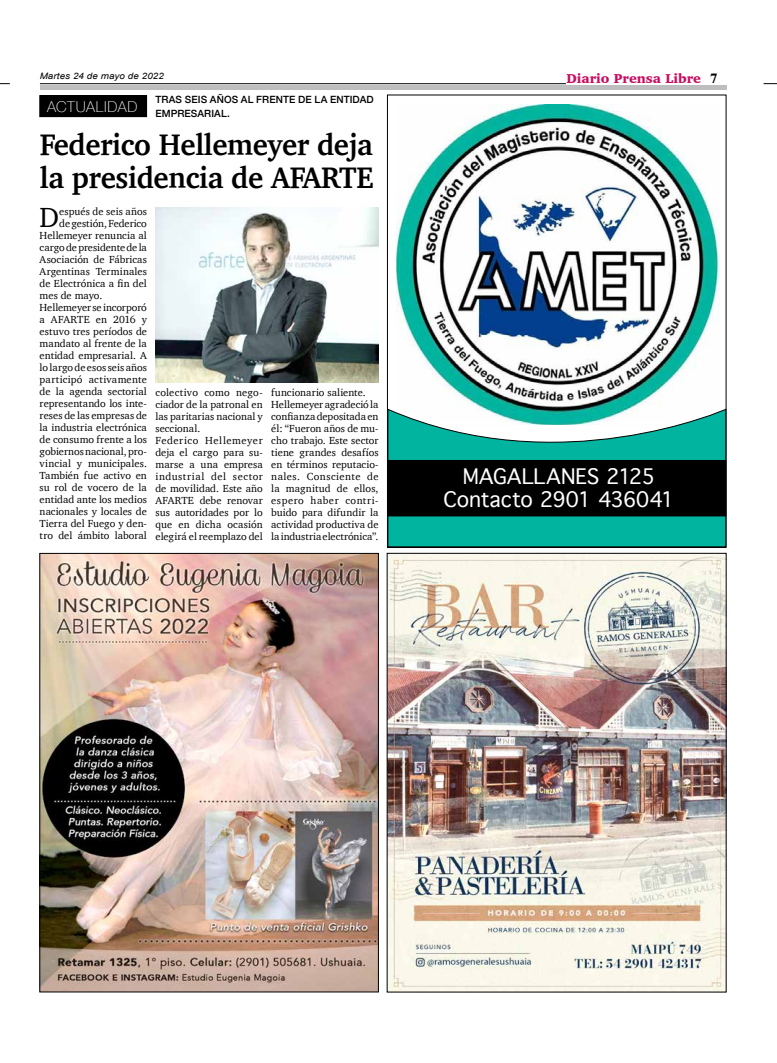
<style>
.page{position:relative;width:777px;height:1063px;background:#fff}
.page>*{position:absolute;margin:0;border:0;box-sizing:border-box;transform-origin:0 0}
.t1{font:700 30.4px/33.7px "Charter";letter-spacing:-.01em;color:#000;scale:.95 1}
.t2{font:28.4px "Charter";color:#000}
.t3{font:20.5px/23.4px "Geneva";letter-spacing:-.015em;color:#fff;text-align:center}
.t4{font:100 15px "Helvetica Neue";letter-spacing:.055em;color:#fff}
.t5{font:900 13.2px "Charter";color:#c80c5f}
.t6{font:10.5px/12px "Charter";letter-spacing:.005em;color:#000}
.t7{font:10.5px "Charter";letter-spacing:.025em;color:#000}
.t8{font:500 10px/14px "Helvetica Neue";letter-spacing:.01em;color:#000}
.t9{font:italic 8.8px "Arial";letter-spacing:.01em;color:#000;scale:1.11 1}
.s1{font-family:"Times";font-weight:700;font-size:14px;color:#000}
</style>
<div class="page">
<hr style="left:40px;top:83px;width:526px;height:1px;background:#000">
<hr style="left:40px;top:85px;width:686px;height:4px;background:#bcbec0">
<svg style="left:763px;top:83px;width:14px;height:1px"></svg>
<img style="left:42px;top:555px;width:334px;height:435px">
<div style="left:40px;top:553px;width:338px;height:439px;border:1px solid #000"></div>
<img style="left:389px;top:555px;width:335px;height:435px">
<img style="left:397px;top:104px;width:323px;height:305px">
<svg style="left:387px;top:409px;width:339px;height:138px"></svg>
<div style="left:388px;top:460px;width:338px;height:56px;background:#000"></div>
<div style="left:40px;top:96px;width:107px;height:21px;background:#000"></div>
<div style="left:40px;top:95px;width:107px;height:22px;border:1px solid #000"></div>
<img style="left:155px;top:207px;width:223px;height:176px">
<p class="t9" style="left:40px;top:70px;width:113px">Martes 24 de mayo de 2022</p>
<p class="t5" style="left:566px;top:71px;width:153px">Diario Prensa Libre <span class="s1">7</span></p>
<h3 class="t4" style="left:47px;top:95px;width:92px">ACTUALIDAD</h3>
<p class="t8" style="left:155px;top:92px;width:220px">TRAS SEIS AÑOS AL FRENTE DE LA ENTIDAD<br>EMPRESARIAL.</p>
<h1 class="t1" style="left:40px;top:127px;width:353px">Federico Hellemeyer deja la presidencia de AFARTE</h1>
<h2 class="t2" style="left:40px;top:193px;width:21px">D</h2>
<p class="t6" style="left:59px;top:205px;width:89px">espués de seis años</p>
<p class="t6" style="left:59px;top:217px;width:89px">de gestión, Federico</p>
<p class="t6" style="left:40px;top:229px;width:109px">Hellemeyer renuncia al</p>
<p class="t6" style="left:40px;top:241px;width:109px">cargo de presidente de la</p>
<p class="t6" style="left:40px;top:253px;width:109px">Asociación de Fábricas</p>
<p class="t6" style="left:40px;top:265px;width:109px">Argentinas Terminales</p>
<p class="t6" style="left:40px;top:277px;width:109px">de Electrónica a fin del</p>
<p class="t6" style="left:40px;top:289px;width:64px">mes de mayo.</p>
<p class="t6" style="left:40px;top:301px;width:109px">Hellemeyer se incorporó</p>
<p class="t6" style="left:40px;top:313px;width:109px">a AFARTE en 2016 y</p>
<p class="t6" style="left:40px;top:325px;width:109px">estuvo tres períodos de</p>
<p class="t6" style="left:40px;top:337px;width:109px">mandato al frente de la</p>
<p class="t6" style="left:40px;top:349px;width:109px">entidad empresarial. A</p>
<p class="t6" style="left:40px;top:361px;width:109px">lo largo de esos seis años</p>
<p class="t7" style="left:40px;top:371px;width:109px">participó activamente</p>
<p class="t6" style="left:40px;top:385px;width:109px">de la agenda sectorial</p>
<p class="t6" style="left:40px;top:397px;width:109px">representando los inte-</p>
<p class="t6" style="left:40px;top:409px;width:109px">reses de las empresas de</p>
<p class="t6" style="left:40px;top:421px;width:109px">la industria electrónica</p>
<p class="t6" style="left:40px;top:433px;width:109px">de consumo frente a los</p>
<p class="t6" style="left:40px;top:445px;width:109px">gobiernos nacional, pro-</p>
<p class="t6" style="left:40px;top:457px;width:109px">vincial y municipales.</p>
<p class="t6" style="left:40px;top:469px;width:109px">También fue activo en</p>
<p class="t6" style="left:40px;top:481px;width:109px">su rol de vocero de la</p>
<p class="t6" style="left:40px;top:493px;width:109px">entidad ante los medios</p>
<p class="t6" style="left:40px;top:505px;width:109px">nacionales y locales de</p>
<p class="t6" style="left:40px;top:517px;width:109px">Tierra del Fuego y den-</p>
<p class="t6" style="left:40px;top:529px;width:109px">tro del ámbito laboral</p>
<p class="t6" style="left:155px;top:386px;width:109px">colectivo como nego&shy;ciador de la patronal en las paritarias nacional y seccional.<br>Federico Hellemeyer deja el cargo para su&shy;marse a una empresa industrial del sector de movilidad. Este año<br>AFARTE debe renovar sus autoridades por lo que en dicha ocasión elegirá el reemplazo del</p>
<p class="t6" style="left:271px;top:386px;width:109px">funcionario saliente.<br>Hellemeyer agradeció la confianza depositada en él: “Fueron años de mu&shy;cho trabajo. Este sector tiene grandes desafíos en términos reputacio&shy;nales. Consciente de la magnitud de ellos, espero haber contri&shy;buido para difundir la actividad productiva de la industria electrónica”.</p>
<h3 class="t3" style="left:443px;top:465px;width:232px">MAGALLANES 2125<br>Contacto 2901 436041</h3>
</div>
